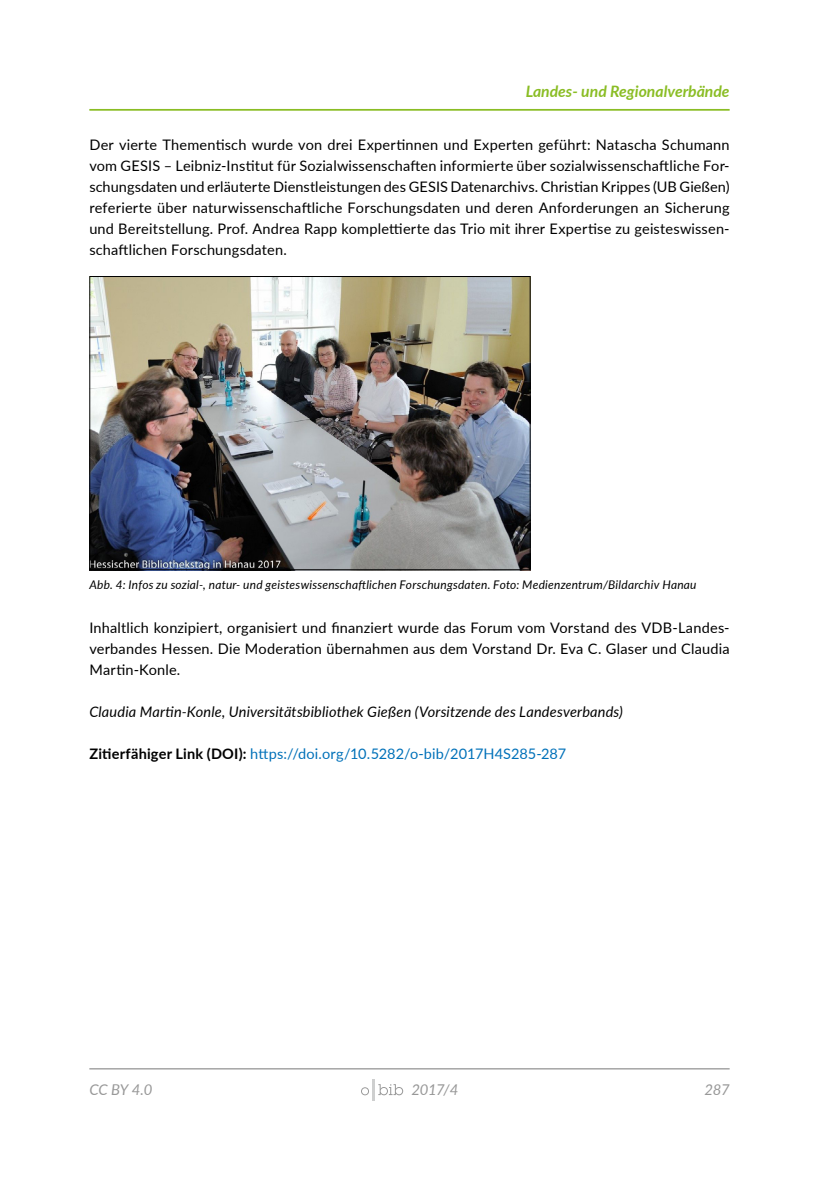
<style>
.page{position:relative;width:819px;height:1191px;background:#fff}
.page>*{position:absolute;margin:0;border:0;box-sizing:border-box;transform-origin:0 0}
.t1{font:italic 700 15.75px "Lato";color:#8abd24}
.t2{font:14.88px "Lato Italic 2";letter-spacing:-.02em;color:#989898}
.paragraph{font:14.53px/21px "Lato";letter-spacing:.015em;color:#000;text-align:justify}
.author_name{font:italic 14.53px "Lato";letter-spacing:.015em;color:#000}
.author_info{font:14.53px "Lato";color:#0071b9}
.t3{font:italic 11.9px "Lato";letter-spacing:.02em;color:#000}
.s1{font-weight:700;color:#000}
</style>
<div class="page">
<hr style="left:89px;top:1068px;width:640px;height:1px;background:#989898">
<hr style="left:372px;top:1079px;width:3px;height:21px;background:#cecfcf">
<svg style="left:361px;top:1087px;width:8px;height:8px"></svg>
<svg style="left:378px;top:1084px;width:25px;height:11px"></svg>
<img style="left:91px;top:278px;width:437px;height:290px">
<div style="left:89px;top:276px;width:441px;height:294px;border:1px solid #000"></div>
<hr style="left:89px;top:109px;width:640px;height:2px;background:#8abd24">
<p class="t1" style="left:525px;top:80px;width:205px">Landes- und Regionalverbände</p>
<p class="paragraph" style="left:89px;top:134px;width:641px">Der vierte Thementisch wurde von drei Expertinnen und Experten geführt: Natascha Schumann vom GESIS – Leibniz-Institut für Sozialwissenschaften informierte über sozialwissenschaftliche For&shy;schungsdaten und erläuterte Dienstleistungen des GESIS Datenarchivs. Christian Krippes (UB Gießen) referierte über naturwissenschaftliche Forschungsdaten und deren Anforderungen an Sicherung und Bereitstellung. Prof. Andrea Rapp komplettierte das Trio mit ihrer Expertise zu geisteswissen&shy;schaftlichen Forschungsdaten.</p>
<p class="t3" style="left:89px;top:576px;width:608px">Abb. 4: Infos zu sozial-, natur- und geisteswissenschaftlichen Forschungsdaten. Foto: Medienzentrum/Bildarchiv Hanau</p>
<p class="paragraph" style="left:89px;top:617px;width:641px">Inhaltlich konzipiert, organisiert und finanziert wurde das Forum vom Vorstand des VDB-Landes&shy;verbandes Hessen. Die Moderation übernahmen aus dem Vorstand Dr. Eva C. Glaser und Claudia Martin-Konle.</p>
<p class="author_name" style="left:89px;top:701px;width:535px">Claudia Martin-Konle, Universitätsbibliothek Gießen (Vorsitzende des Landesverbands)</p>
<p class="author_info" style="left:89px;top:743px;width:478px"><span class="s1">Zitierfähiger Link (DOI):</span> https://doi.org/10.5282/o-bib/2017H4S285-287</p>
<p class="t2" style="left:89px;top:1079px;width:65px">CC BY 4.0</p>
<p class="t2" style="left:411px;top:1079px;width:49px">2017/4</p>
<p class="t2" style="left:704px;top:1079px;width:27px">287</p>
</div>
